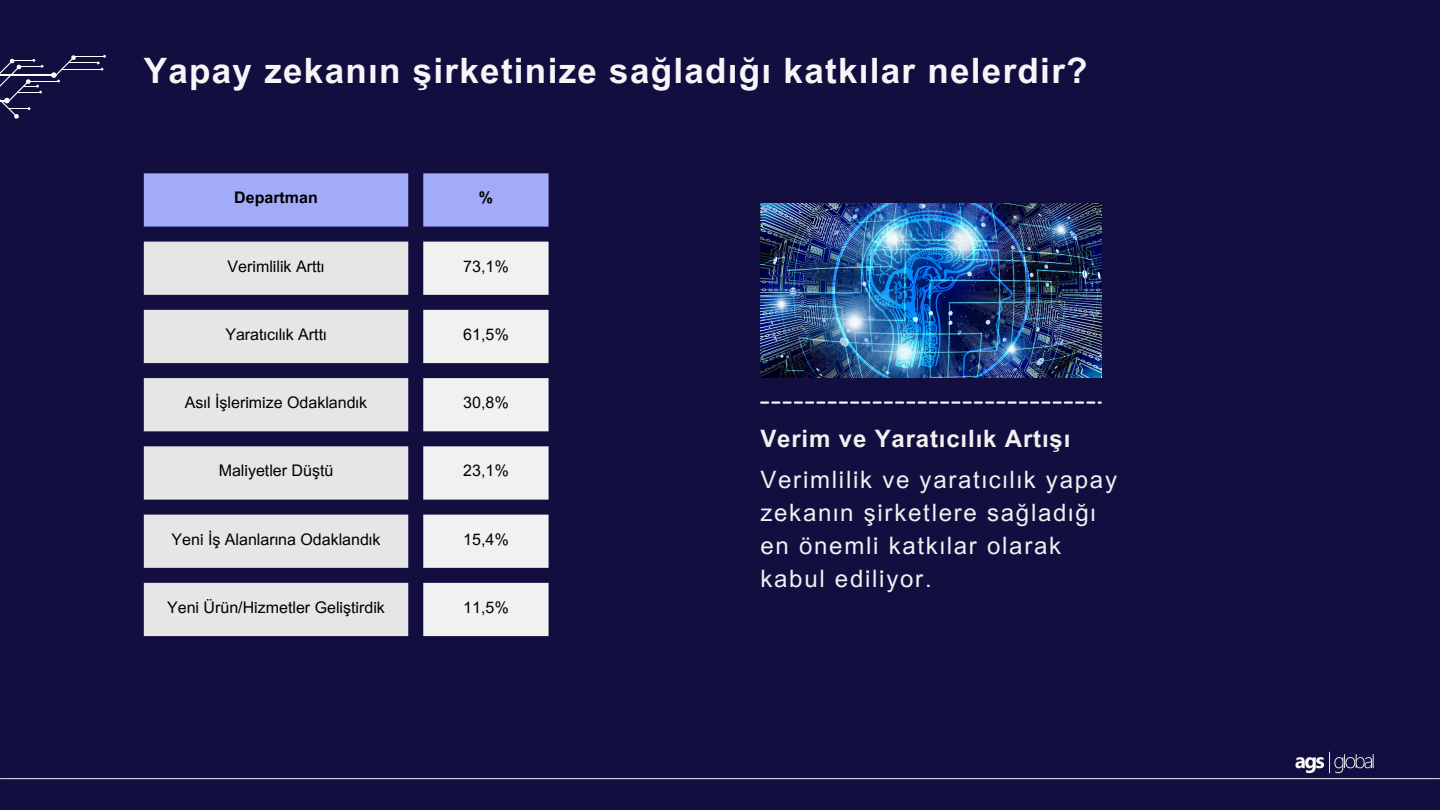
<style>
.page{position:relative;width:1440px;height:810px;background:#120e40}
.page>*{position:absolute;margin:0;border:0;box-sizing:border-box;transform-origin:0 0}
.t1{font:700 35px "Arial MT Pro";letter-spacing:.035em;color:#f6f6f7}
.t2{font:24px/33px "Arial MT Pro";letter-spacing:.075em;color:#f0f1f0}
.t3{font:700 24px "Arial MT Pro";letter-spacing:.035em;color:#f0f1f0}
.t4{font:16px "Arial MT Pro";color:#000}
.t5{font:700 16px "Arial MT Pro";color:#000}
</style>
<div class="page">
<hr style="left:74px;top:56px;width:31px;height:1px;background:#fff">
<hr style="left:68px;top:63px;width:30px;height:1px;background:#fff">
<hr style="left:62px;top:69px;width:40px;height:1px;background:#fff">
<svg style="left:97px;top:55px;width:9px;height:16px"></svg>
<svg style="left:0;top:55px;width:76px;height:64px"></svg>
<svg style="left:144px;top:173px;width:405px;height:54px;background:#9aa3f0"></svg>
<svg style="left:144px;top:242px;width:264px;height:394px;fill:#e6e6e6"></svg>
<svg style="left:423px;top:242px;width:126px;height:394px;fill:#f1f1f1"></svg>
<img style="left:760px;top:203px;width:341px;height:175px">
<svg style="left:760px;top:401px;width:342px;height:3px"></svg>
<hr style="left:0;top:778px;width:1440px;height:1px;background:#f2f3f3">
<img style="left:1295px;top:752px;width:79px;height:21px">
<p class="t1" style="left:144px;top:58px;width:945px">Yapay zekanın şirketinize sağladığı katkılar nelerdir?</p>
<h1 class="t5" style="left:234px;top:192px;width:85px">Departman</h1>
<p class="t5" style="left:479px;top:192px;width:16px">%</p>
<p class="t4" style="left:228px;top:260px;width:98px">Verimlilik Arttı</p>
<p class="t4" style="left:463px;top:260px;width:47px">73,1%</p>
<p class="t4" style="left:225px;top:328px;width:103px">Yaratıcılık Arttı</p>
<p class="t4" style="left:463px;top:328px;width:47px">61,5%</p>
<p class="t4" style="left:185px;top:396px;width:184px">Asıl İşlerimize Odaklandık</p>
<p class="t4" style="left:463px;top:396px;width:47px">30,8%</p>
<p class="t4" style="left:219px;top:465px;width:116px">Maliyetler Düştü</p>
<p class="t4" style="left:463px;top:465px;width:47px">23,1%</p>
<p class="t4" style="left:172px;top:533px;width:210px">Yeni İş Alanlarına Odaklandık</p>
<p class="t4" style="left:463px;top:533px;width:47px">15,4%</p>
<p class="t4" style="left:167px;top:601px;width:219px">Yeni Ürün/Hizmetler Geliştirdik</p>
<p class="t4" style="left:463px;top:601px;width:47px">11,5%</p>
<p class="t3" style="left:760px;top:429px;width:311px">Verim ve Yaratıcılık Artışı</p>
<h2 class="t2" style="left:760px;top:466px;width:358px">Verimlilik ve yaratıcılık yapay zekanın şirketlere sağladığı en önemli katkılar olarak kabul ediliyor.</h2>
</div>
